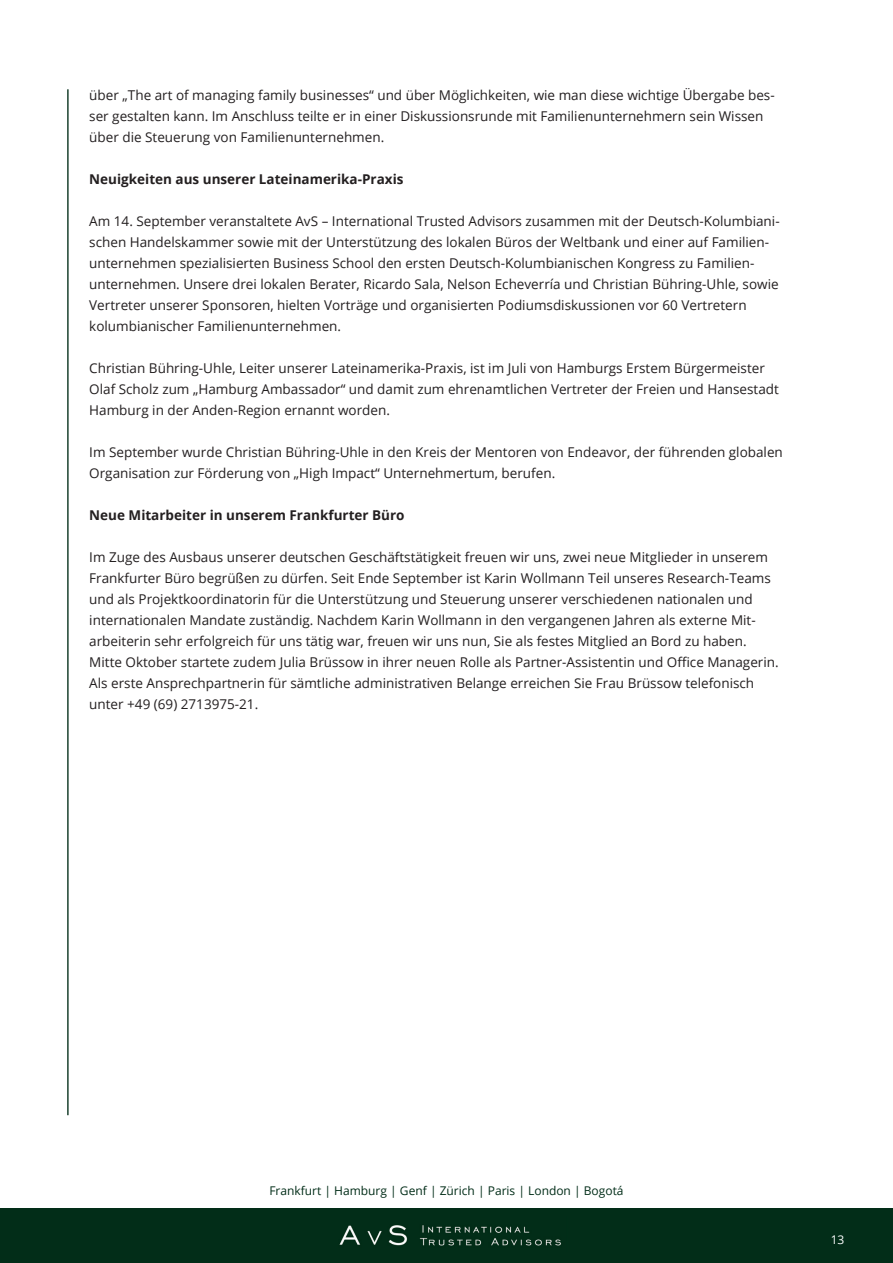
<style>
.page{position:relative;width:893px;height:1263px;background:#fff}
.page>*{position:absolute;margin:0;border:0;box-sizing:border-box;transform-origin:0 0}
.t1{font:13.5px/21px "Open Sans";color:#231f20}
.t2{font:700 13.5px "Open Sans";color:#231f20}
.t3{font:12px "Open Sans";color:#022d18}
.t4{font:12px "Open Sans";color:#fff}
</style>
<div class="page">
<hr style="left:67px;top:89px;width:2px;height:1026px;background:#022d18">
<div style="left:0;top:1209px;width:893px;height:54px;background:#022d18"></div>
<img style="left:339px;top:1225px;width:222px;height:21px">
<p class="t1" style="left:89px;top:84px;width:687px">über „The art of managing family businesses“ und über Möglichkeiten, wie man diese wichtige Übergabe bes&shy;ser gestalten kann. Im Anschluss teilte er in einer Diskussionsrunde mit Familienunternehmern sein Wissen über die Steuerung von Familienunternehmen.</p>
<p class="t2" style="left:89px;top:169px;width:316px">Neuigkeiten aus unserer Lateinamerika-Praxis</p>
<p class="t1" style="left:89px;top:210px;width:692px">Am 14. September veranstaltete AvS – International Trusted Advisors zusammen mit der Deutsch-Kolumbiani&shy;schen Handelskammer sowie mit der Unterstützung des lokalen Büros der Weltbank und einer auf Familien&shy;unternehmen spezialisierten Business School den ersten Deutsch-Kolumbianischen Kongress zu Familien&shy;unternehmen. Unsere drei lokalen Berater, Ricardo Sala, Nelson Echeverría und Christian Bühring-Uhle, sowie Vertreter unserer Sponsoren, hielten Vorträge und organisierten Podiumsdiskussionen vor 60 Vertretern kolumbianischer Familienunternehmen.</p>
<p class="t1" style="left:89px;top:357px;width:691px">Christian Bühring-Uhle, Leiter unserer Lateinamerika-Praxis, ist im Juli von Hamburgs Erstem Bürgermeister<br>Olaf Scholz zum „Hamburg Ambassador“ und damit zum ehrenamtlichen Vertreter der Freien und Hansestadt<br>Hamburg in der Anden-Region ernannt worden.</p>
<p class="t1" style="left:89px;top:441px;width:695px">Im September wurde Christian Bühring-Uhle in den Kreis der Mentoren von Endeavor, der führenden globalen<br>Organisation zur Förderung von „High Impact“ Unternehmertum, berufen.</p>
<p class="t2" style="left:89px;top:505px;width:317px">Neue Mitarbeiter in unserem Frankfurter Büro</p>
<p class="t1" style="left:89px;top:546px;width:691px">Im Zuge des Ausbaus unserer deutschen Geschäftstätigkeit freuen wir uns, zwei neue Mitglieder in unserem Frankfurter Büro begrüßen zu dürfen. Seit Ende September ist Karin Wollmann Teil unseres Research-Teams und als Projektkoordinatorin für die Unterstützung und Steuerung unserer verschiedenen nationalen und internationalen Mandate zuständig. Nachdem Karin Wollmann in den vergangenen Jahren als externe Mit&shy;arbeiterin sehr erfolgreich für uns tätig war, freuen wir uns nun, Sie als festes Mitglied an Bord zu haben.<br>Mitte Oktober startete zudem Julia Brüssow in ihrer neuen Rolle als Partner-Assistentin und Office Managerin.<br>Als erste Ansprechpartnerin für sämtliche administrativen Belange erreichen Sie Frau Brüssow telefonisch unter +49 (69) 2713975-21.</p>
<p class="t3" style="left:269px;top:1182px;width:356px">Frankfurt | Hamburg | Genf | Zürich | Paris | London | Bogotá</p>
<p class="t4" style="left:831px;top:1231px;width:15px">13</p>
</div>
